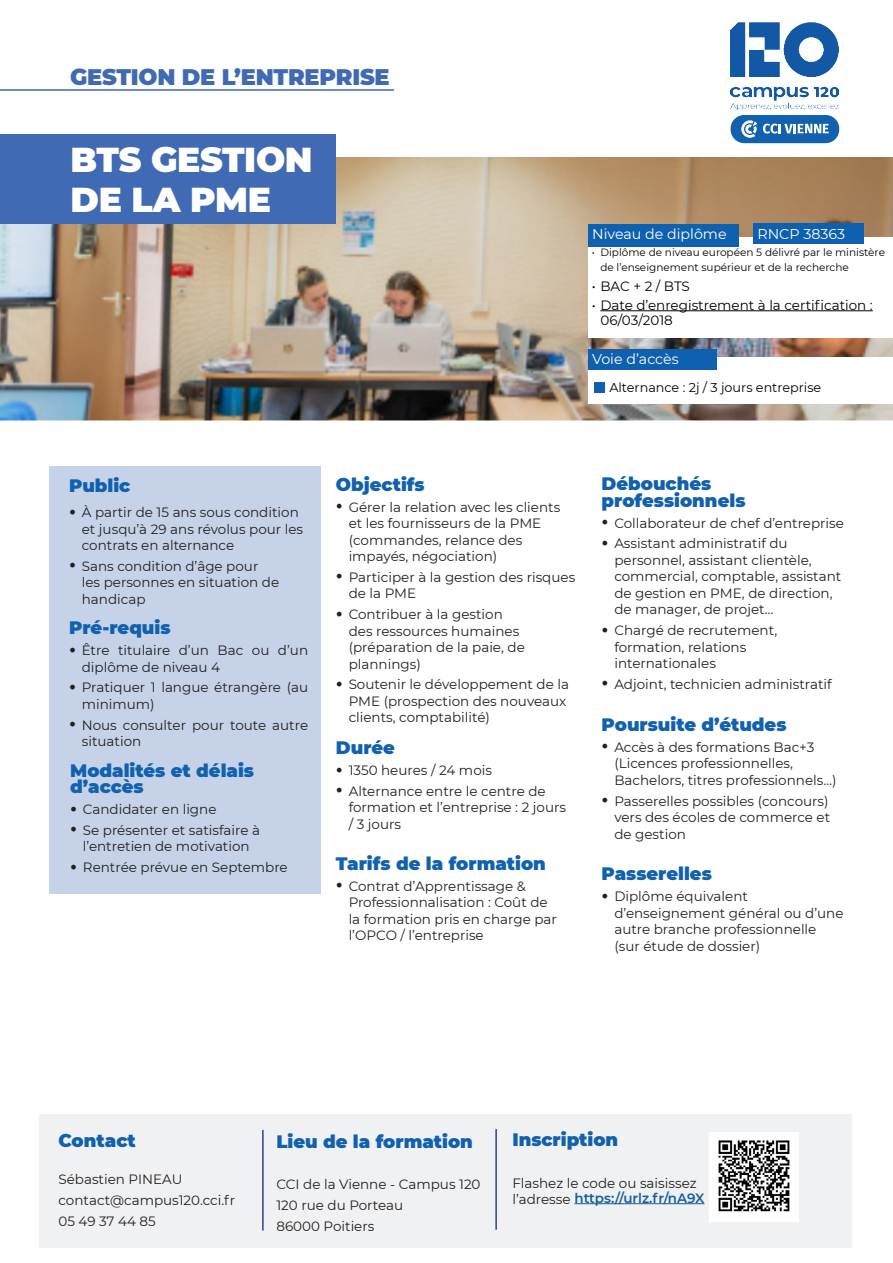
<style>
.page{position:relative;width:893px;height:1263px;background:#fff}
.page>*{position:absolute;margin:0;border:0;box-sizing:border-box;transform-origin:0 0}
.GRAND_TITRE_RUBRIQUE{font:900 34.5px "Montserrat";letter-spacing:-.01em;color:#fff}
.GRAND_TITRE_RUBRIQUE-2{font:900 22.5px "Montserrat";letter-spacing:-.01em;color:#406ab4}
.problematique{font:900 18px/16.5px "Montserrat";color:#1161af}
.problematique-2{font:14.25px "Montserrat";color:#fff}
.problematique-3{font:13.5px/16.5px "Montserrat";color:#231f20}
.t1{font:13.5px/15px "Montserrat";color:#000}
.problematique-4{font:12.75px "Montserrat";color:#000}
.t2{font:10.5px/15px "Montserrat";color:#000}
.s1{font-family:"Minion Pro";font-size:18px}
.s2{font-weight:600;color:#175d9e}
</style>
<div class="page">
<img style="left:0;top:157px;width:893px;height:263px">
<img style="left:729px;top:22px;width:111px;height:122px">
<div style="left:731px;top:115px;width:108px;height:28px;background:#1161af;border-radius:14px"></div>
<svg style="left:763px;top:124px;width:66px;height:10px"></svg>
<svg style="left:741px;top:120px;width:16px;height:18px"></svg>
<div style="left:49px;top:467px;width:272px;height:427px;background:#c6d2e8"></div>
<div style="left:0;top:134px;width:336px;height:90px;background:#406ab4"></div>
<div style="left:588px;top:237px;width:305px;height:101px;background:#fff"></div>
<div style="left:588px;top:224px;width:151px;height:22px;background:#0f61af"></div>
<hr style="left:600px;top:310px;width:273px;height:1px;background:#000">
<div style="left:588px;top:358px;width:305px;height:46px;background:#fff"></div>
<div style="left:588px;top:349px;width:129px;height:20px;background:#0f61af"></div>
<div style="left:594px;top:382px;width:11px;height:11px;background:#0f61af"></div>
<div style="left:39px;top:1114px;width:812px;height:133px;background:#f0f1f2"></div>
<img style="left:709px;top:1132px;width:90px;height:89px">
<hr style="left:574px;top:1203px;width:130px;height:1px;background:#175d9e">
<hr style="left:262px;top:1130px;width:2px;height:100px;background:#253f8e">
<hr style="left:495px;top:1129px;width:2px;height:101px;background:#253f8e">
<div style="left:753px;top:224px;width:111px;height:20px;background:#0f61af"></div>
<hr style="left:0;top:89px;width:394px;height:2px;background:#406ab4">
<p class="GRAND_TITRE_RUBRIQUE-2" style="left:70px;top:60px;width:321px">GESTION DE L’ENTREPRISE</p>
<p class="GRAND_TITRE_RUBRIQUE" style="left:71px;top:134px;width:244px">BTS GESTION</p>
<p class="GRAND_TITRE_RUBRIQUE" style="left:71px;top:174px;width:202px">DE LA PME</p>
<p class="problematique-2" style="left:592px;top:224px;width:136px">Niveau de diplôme</p>
<p class="t2" style="left:600px;top:245px;width:286px;text-indent:-9px">• Diplôme de niveau européen 5 délivré par le ministère de l’enseignement supérieur et de la recherche</p>
<p class="t1" style="left:592px;top:278px;width:99px">• BAC + 2 / BTS</p>
<p class="t1" style="left:600px;top:297px;width:274px;text-indent:-9px">• Date d’enregistrement à la certification :<br>06/03/2018</p>
<p class="problematique-2" style="left:592px;top:349px;width:88px">Voie d’accès</p>
<p class="problematique-4" style="left:609px;top:379px;width:213px">Alternance : 2j / 3 jours entreprise</p>
<p class="problematique-2" style="left:757px;top:224px;width:89px">RNCP 38363</p>
<h3 class="problematique" style="left:69px;top:476px;width:63px">Public</h3>
<p class="problematique-3" style="left:82px;top:503px;width:223px;text-indent:-13px"><span class="s1">•</span> À partir de 15 ans sous condition et jusqu’à 29 ans révolus pour les contrats en alternance</p>
<p class="problematique-3" style="left:82px;top:557px;width:199px;text-indent:-13px"><span class="s1">•</span> Sans condition d’âge pour les personnes en situation de handicap</p>
<h3 class="problematique" style="left:69px;top:619px;width:103px">Pré-requis</h3>
<p class="problematique-3" style="left:82px;top:642px;width:228px;text-indent:-13px"><span class="s1">•</span> Être titulaire d’un Bac ou d’un diplôme de niveau 4</p>
<p class="problematique-3" style="left:82px;top:679px;width:228px;text-indent:-13px"><span class="s1">•</span> Pratiquer 1 langue étrangère (au minimum)</p>
<p class="problematique-3" style="left:82px;top:716px;width:228px;text-indent:-13px"><span class="s1">•</span> Nous consulter pour toute autre situation</p>
<h3 class="problematique" style="left:70px;top:761px;width:185px">Modalités et délais d’accès</h3>
<p class="problematique-3" style="left:70px;top:801px;width:148px"><span class="s1">•</span> Candidater en ligne</p>
<p class="problematique-3" style="left:70px;top:821px;width:191px;text-align:center"><span class="s1">•</span> Se présenter et satisfaire à l’entretien de motivation</p>
<p class="problematique-3" style="left:70px;top:859px;width:219px"><span class="s1">•</span> Rentrée prévue en Septembre</p>
<p class="problematique" style="left:336px;top:475px;width:90px">Objectifs</p>
<p class="problematique-3" style="left:349px;top:498px;width:213px;text-indent:-13px"><span class="s1">•</span> Gérer la relation avec les clients et les fournisseurs de la PME (commandes, relance des impayés, négociation)</p>
<p class="problematique-3" style="left:349px;top:568px;width:228px;text-indent:-13px"><span class="s1">•</span> Participer à la gestion des risques de la PME</p>
<p class="problematique-3" style="left:349px;top:606px;width:178px;text-indent:-13px"><span class="s1">•</span> Contribuer à la gestion des ressources humaines (préparation de la paie, de plannings)</p>
<p class="problematique-3" style="left:349px;top:676px;width:222px;text-indent:-13px"><span class="s1">•</span> Soutenir le développement de la<br>PME (prospection des nouveaux clients, comptabilité)</p>
<p class="problematique" style="left:336px;top:739px;width:61px">Durée</p>
<p class="problematique-3" style="left:336px;top:762px;width:158px"><span class="s1">•</span> 1350 heures / 24 mois</p>
<p class="problematique-3" style="left:349px;top:782px;width:219px;text-indent:-13px"><span class="s1">•</span> Alternance entre le centre de formation et l’entreprise : 2 jours / 3 jours</p>
<p class="problematique" style="left:336px;top:854px;width:211px">Tarifs de la formation</p>
<p class="problematique-3" style="left:349px;top:877px;width:210px;text-indent:-13px"><span class="s1">•</span> Contrat d’Apprentissage &amp;<br>Professionnalisation : Coût de la formation pris en charge par l’OPCO / l’entreprise</p>
<p class="problematique" style="left:602px;top:475px;width:145px">Débouchés professionnels</p>
<p class="problematique-3" style="left:602px;top:514px;width:244px"><span class="s1">•</span> Collaborateur de chef d’entreprise</p>
<p class="problematique-3" style="left:614px;top:535px;width:228px;text-indent:-13px"><span class="s1">•</span> Assistant administratif du personnel, assistant clientèle, commercial, comptable, assistant de gestion en PME, de direction, de manager, de projet…</p>
<p class="problematique-3" style="left:614px;top:622px;width:164px;text-indent:-13px"><span class="s1">•</span> Chargé de recrutement, formation, relations internationales</p>
<p class="problematique-3" style="left:602px;top:675px;width:232px"><span class="s1">•</span> Adjoint, technicien administratif</p>
<p class="problematique" style="left:602px;top:715px;width:186px">Poursuite d’études</p>
<p class="problematique-3" style="left:614px;top:738px;width:224px;text-indent:-13px"><span class="s1">•</span> Accès à des formations Bac+3 (Licences professionnelles,<br>Bachelors, titres professionnels…)</p>
<p class="problematique-3" style="left:614px;top:792px;width:217px;text-align:justify;text-indent:-13px"><span class="s1">•</span> Passerelles possibles (concours) vers des écoles de commerce et de gestion</p>
<p class="problematique" style="left:602px;top:864px;width:112px">Passerelles</p>
<p class="problematique-3" style="left:614px;top:887px;width:231px;text-indent:-13px"><span class="s1">•</span> Diplôme équivalent d’enseignement général ou d’une autre branche professionnelle (sur étude de dossier)</p>
<p class="problematique" style="left:58px;top:1131px;width:79px">Contact</p>
<p class="problematique-3" style="left:58px;top:1170px;width:125px">Sébastien PINEAU</p>
<p class="problematique-3" style="left:58px;top:1191px;width:178px">contact@campus120.cci.fr</p>
<p class="problematique-3" style="left:58px;top:1212px;width:99px">05 49 37 44 85</p>
<p class="problematique" style="left:276px;top:1132px;width:198px">Lieu de la formation</p>
<p class="problematique-3" style="left:276px;top:1176px;width:206px">CCI de la Vienne - Campus 120</p>
<p class="problematique-3" style="left:276px;top:1197px;width:128px">120 rue du Porteau</p>
<p class="problematique-3" style="left:276px;top:1217px;width:100px">86000 Poitiers</p>
<p class="problematique" style="left:512px;top:1130px;width:107px">Inscription</p>
<p class="problematique-3" style="left:512px;top:1175px;width:194px;line-height:15px">Flashez le code ou saisissez l’adresse <span class="s2">https://urlz.fr/nA9X</span></p>
</div>
